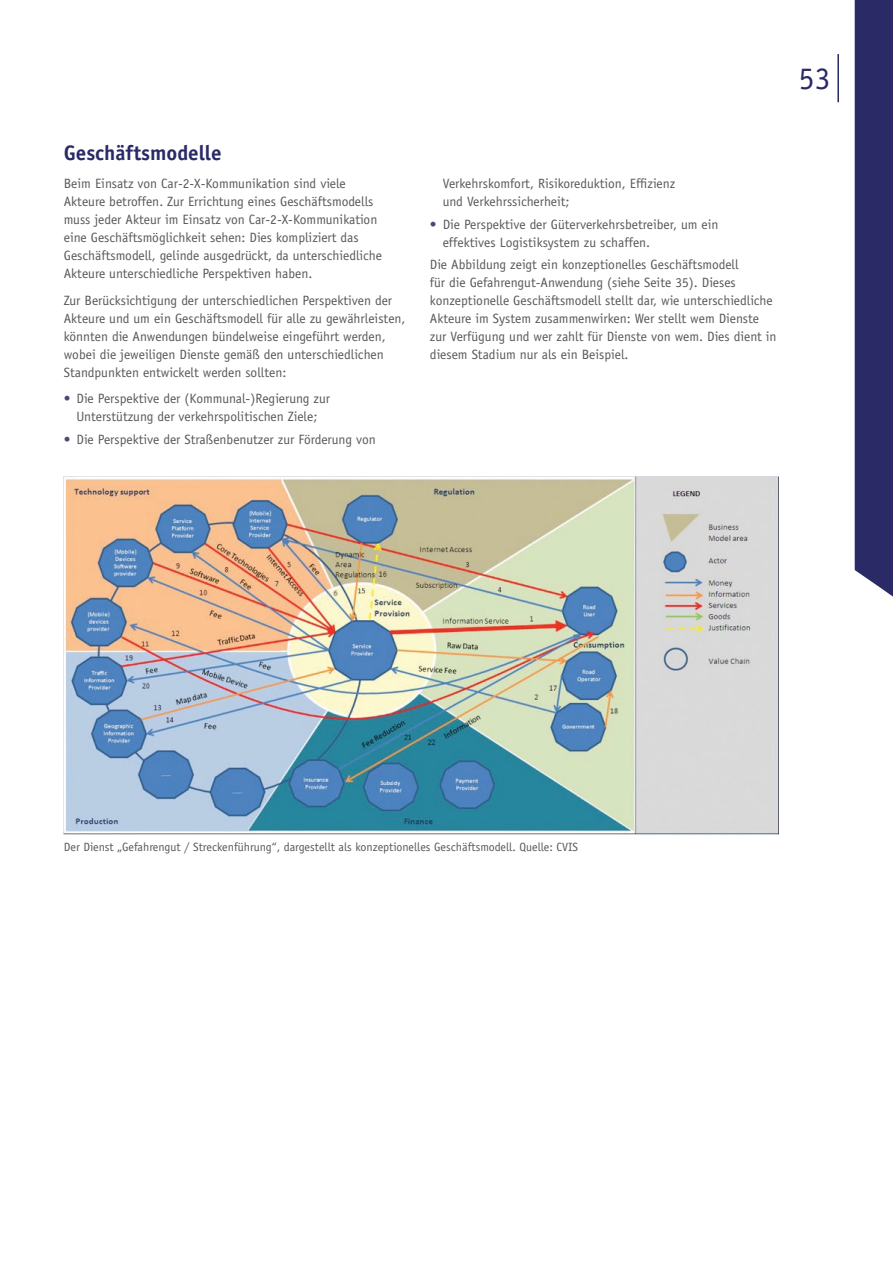
<style>
.page{position:relative;width:893px;height:1263px;background:#fff}
.page>*{position:absolute;margin:0;border:0;box-sizing:border-box;transform-origin:0 0}
.t1{font:31.5px "Officina Sans Std";color:#292a66}
.t2{font:700 21px "Officina Sans Std";color:#292a66}
.t3{font:13.5px/18px "Officina Sans Std";color:#58595b}
.t4{font:12px "Officina Sans Std";color:#58595b}
.s1{color:#4b4779}
</style>
<div class="page">
<img style="left:64px;top:476px;width:714px;height:359px">
<div style="left:855px;top:0;width:38px;height:597px;background:#292a66"></div>
<hr style="left:837px;top:54px;width:2px;height:48px;background:#292a66">
<h2 class="t2" style="left:64px;top:140px;width:159px">Geschäftsmodelle</h2>
<p class="t3" style="left:64px;top:175px;width:320px">Beim Einsatz von Car-2-X-Kommunikation sind viele Akteure betroffen. Zur Errichtung eines Geschäftsmodells muss jeder Akteur im Einsatz von Car-2-X-Kommunikation eine Geschäftsmöglichkeit sehen: Dies kompliziert das Geschäftsmodell, gelinde ausgedrückt, da unterschiedliche Akteure unterschiedliche Perspektiven haben.</p>
<p class="t3" style="left:64px;top:291px;width:343px">Zur Berücksichtigung der unterschiedlichen Perspektiven der Akteure und um ein Geschäftsmodell für alle zu gewährleisten, könnten die Anwendungen bündelweise eingeführt werden, wobei die jeweiligen Dienste gemäß den unterschiedlichen Standpunkten entwickelt werden sollten:</p>
<p class="t3" style="left:64px;top:390px;width:268px;text-align:center"><span class="s1">•</span> Die Perspektive der (Kommunal-)Regierung zur<br>Unterstützung der verkehrspolitischen Ziele;</p>
<p class="t3" style="left:64px;top:430px;width:314px"><span class="s1">•</span> Die Perspektive der Straßenbenutzer zur Förderung von</p>
<p class="t3" style="left:443px;top:175px;width:234px">Verkehrskomfort, Risikoreduktion, Effizienz und Verkehrssicherheit;</p>
<p class="t3" style="left:443px;top:215px;width:277px;text-indent:-13px"><span class="s1">•</span> Die Perspektive der Güterverkehrsbetreiber, um ein effektives Logistiksystem zu schaffen.</p>
<p class="t3" style="left:430px;top:255px;width:348px">Die Abbildung zeigt ein konzeptionelles Geschäftsmodell<br>für die Gefahrengut-Anwendung (siehe Seite 35). Dieses konzeptionelle Geschäftsmodell stellt dar, wie unterschiedliche Akteure im System zusammenwirken: Wer stellt wem Dienste zur Verfügung und wer zahlt für Dienste von wem. Dies dient in diesem Stadium nur als ein Beispiel.</p>
<h1 class="t1" style="left:799px;top:60px;width:33px">53</h1>
<p class="t4" style="left:64px;top:840px;width:516px">Der Dienst „Gefahrengut / Streckenführung“, dargestellt als konzeptionelles Geschäftsmodell. Quelle: CVIS</p>
</div>
